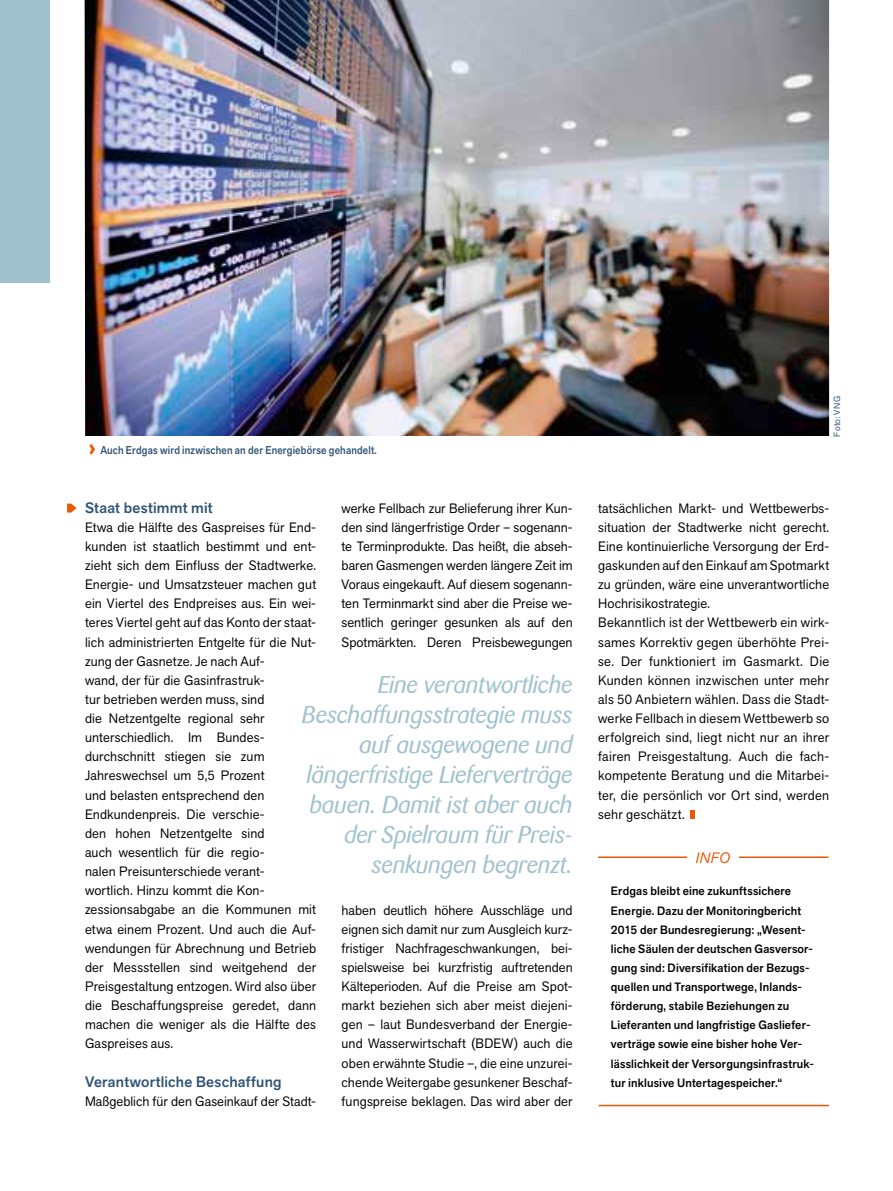
<style>
.page{position:relative;width:893px;height:1191px;background:#fff}
.page>*{position:absolute;margin:0;border:0;box-sizing:border-box;transform-origin:0 0}
.t1{font:italic 24px/30px "Barmeno";color:#a0c2cd;text-align:right}
.t2{font:500 15px "Akzid Grtsk Next";letter-spacing:.015em;color:#2f5377}
.t3{font:italic 15px "Akzid Grtsk Next";color:#ea5904}
.t4{font:13.5px/19.2px "Akzid Grtsk Next";letter-spacing:.01em;color:#000}
.t5{font:500 12px/19.2px "Akzid Grtsk Next";letter-spacing:.015em;color:#000}
.t6{font:500 11.25px "Akzid Grtsk Next";letter-spacing:.02em;color:#2f5377;scale:.9 1}
.t7{font:9px "Akzid Grtsk Next";letter-spacing:.03em;color:#2f5377}
.s1{font-weight:800;font-size:22.5px;color:#ea5904}
</style>
<div class="page">
<svg style="left:691px;top:810px;width:4px;height:9px"></svg>
<img style="left:85px;top:0;width:744px;height:436px">
<hr style="left:599px;top:1104px;width:230px;height:2px;background:#ea5904">
<hr style="left:598px;top:856px;width:230px;height:2px;background:#ea5904">
<div style="left:687px;top:851px;width:51px;height:12px;background:#fff"></div>
<div style="left:0;top:0;width:50px;height:283px;background:#a0c2cd"></div>
<svg style="left:67px;top:503px;width:10px;height:9px"></svg>
<p class="t6" style="left:89px;top:443px;width:321px"><span class="s1">›</span> Auch Erdgas wird inzwischen an der Energiebörse gehandelt.</p>
<p class="t2" style="left:85px;top:497px;width:129px">Staat bestimmt mit</p>
<p class="t4" style="left:85px;top:517px;width:233px">Etwa die Hälfte des Gaspreises für End&shy;kunden ist staatlich bestimmt und ent&shy;zieht sich dem Einfluss der Stadtwerke.<br>Energie- und Umsatzsteuer machen gut ein Viertel des Endpreises aus. Ein wei&shy;teres Viertel geht auf das Konto der staat&shy;lich administrierten Entgelte für die Nut&shy;zung der Gasnetze. Je nach Auf-<br>wand, der für die Gasinfrastruk-<br>tur betrieben werden muss, sind<br>die Netzentgelte regional sehr unterschiedlich. Im Bundes&shy;durchschnitt stiegen sie zum Jahreswechsel um 5,5 Prozent<br>und belasten entsprechend den Endkundenpreis. Die verschie-<br>den hohen Netzentgelte sind<br>auch wesentlich für die regio-<br>nalen Preisunterschiede verant-<br>wortlich. Hinzu kommt die Kon&shy;zessionsabgabe an die Kommunen mit etwa einem Prozent. Und auch die Auf&shy;wendungen für Abrechnung und Betrieb der Messstellen sind weitgehend der Preisgestaltung entzogen. Wird also über die Beschaffungspreise geredet, dann machen die weniger als die Hälfte des Gaspreises aus.</p>
<p class="t2" style="left:85px;top:1071px;width:198px">Verantwortliche Beschaffung</p>
<p class="t4" style="left:85px;top:1091px;width:233px">Maßgeblich für den Gaseinkauf der Stadt-</p>
<p class="t4" style="left:342px;top:498px;width:233px;text-align:justify">werke Fellbach zur Belieferung ihrer Kun&shy;den sind längerfristige Order – sogenann&shy;te Terminprodukte. Das heißt, die abseh&shy;baren Gasmengen werden längere Zeit im Voraus eingekauft. Auf diesem sogenann&shy;ten Terminmarkt sind aber die Preise we&shy;sentlich geringer gesunken als auf den Spotmärkten. Deren Preisbewegungen</p>
<h1 class="t1" style="left:302px;top:670px;width:272px">Eine verantwortliche<br>Beschaffungsstrategie muss auf ausgewogene und längerfristige Lieferverträge bauen. Damit ist aber auch der Spielraum für Preis&shy;senkungen begrenzt.</h1>
<p class="t4" style="left:342px;top:900px;width:233px;text-align:justify">haben deutlich höhere Ausschläge und eignen sich damit nur zum Ausgleich kurz&shy;fristiger Nachfrageschwankungen, bei&shy;spielsweise bei kurzfristig auftretenden Kälteperioden. Auf die Preise am Spot&shy;markt beziehen sich aber meist diejeni&shy;gen – laut Bundesverband der Energie&shy;und Wasserwirtschaft (BDEW) auch die oben erwähnte Studie –, die eine unzurei&shy;chende Weitergabe gesunkener Beschaf&shy;fungspreise beklagen. Das wird aber der</p>
<p class="t7" style="left:831px;top:436px;width:42px;rotate:-90deg">Foto: VNG</p>
<p class="t4" style="left:598px;top:498px;width:233px">tatsächlichen Markt- und Wettbewerbs&shy;situation der Stadtwerke nicht gerecht.<br>Eine kontinuierliche Versorgung der Erd&shy;gaskunden auf den Einkauf am Spotmarkt zu gründen, wäre eine unverantwortliche Hochrisikostrategie.<br>Bekanntlich ist der Wettbewerb ein wirk&shy;sames Korrektiv gegen überhöhte Prei&shy;se. Der funktioniert im Gasmarkt. Die Kunden können inzwischen unter mehr als 50 Anbietern wählen. Dass die Stadt&shy;werke Fellbach in diesem Wettbewerb so erfolgreich sind, liegt nicht nur an ihrer fairen Preisgestaltung. Auch die fach&shy;kompetente Beratung und die Mitarbei&shy;ter, die persönlich vor Ort sind, werden sehr geschätzt.</p>
<p class="t3" style="left:696px;top:847px;width:36px">Info</p>
<p class="t5" style="left:611px;top:881px;width:204px">Erdgas bleibt eine zukunftssichere Energie. Dazu der Monitoringbericht 2015 der Bundesregierung: „Wesent&shy;liche Säulen der deutschen Gasversor&shy;gung sind: Diversifikation der Bezugs&shy;quellen und Transportwege, Inlands&shy;förderung, stabile Beziehungen zu Lieferanten und langfristige Gasliefer&shy;verträge sowie eine bisher hohe Ver&shy;lässlichkeit der Versorgungsinfrastruk&shy;tur inklusive Untertagespeicher.“</p>
</div>
